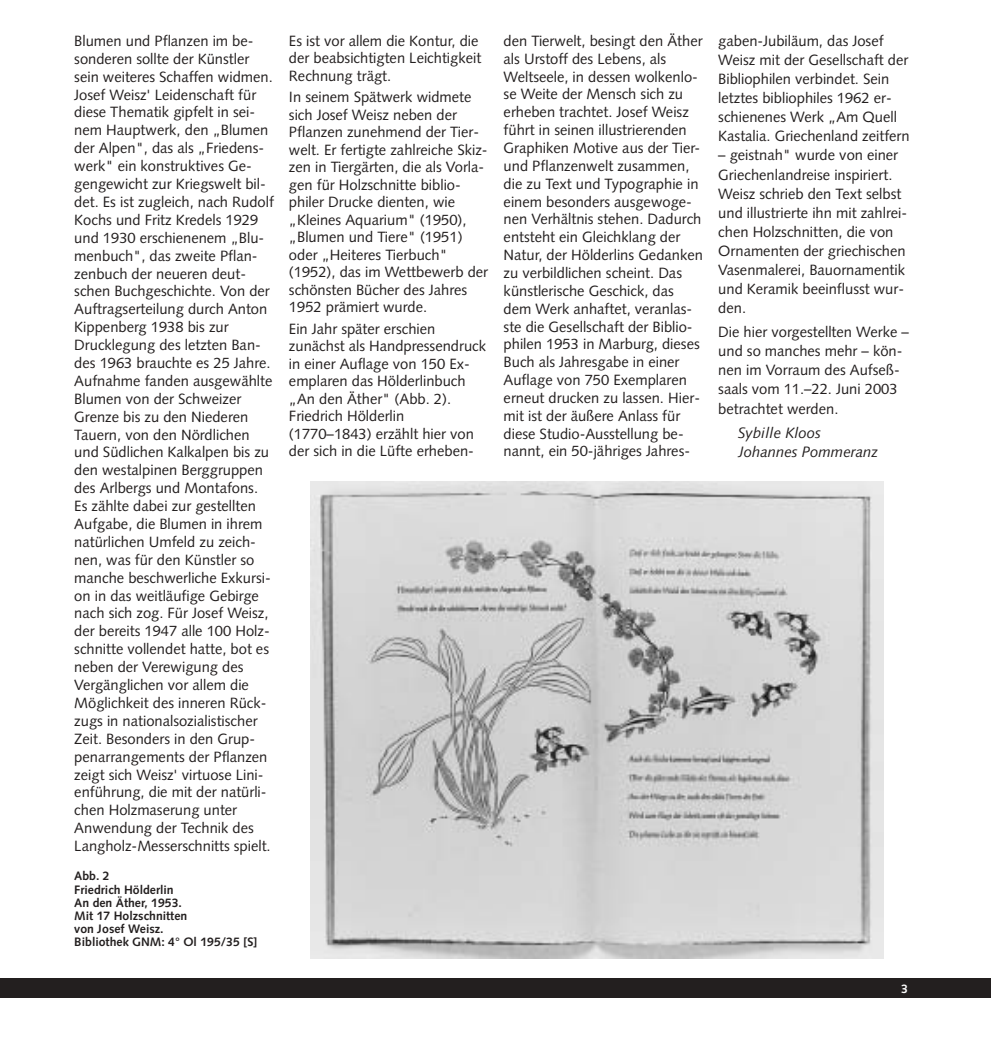
<style>
.page{position:relative;width:991px;height:1042px;background:#fff}
.page>*{position:absolute;margin:0;border:0;box-sizing:border-box;transform-origin:0 0}
.t1{font:italic 15.05px/19.1px "Syntax";color:#231f1f}
.t2{font:14.88px/17.8px "Syntax";color:#231f1f}
.t3{font:700 12.25px/13.1px "Syntax";color:#231f1f}
.t4{font:700 12.25px "Syntax";color:#fff}
</style>
<div class="page">
<div style="left:0;top:977px;width:990px;height:20px;background:#231f1f"></div>
<img style="left:310px;top:481px;width:573px;height:476px">
<p class="t2" style="left:503px;top:33px;width:201px">den Tierwelt, besingt den Äther als Urstoff des Lebens, als<br>Weltseele, in dessen wolkenlo&shy;se Weite der Mensch sich zu erheben trachtet. Josef Weisz führt in seinen illustrierenden<br>Graphiken Motive aus der Tier&shy;und Pflanzenwelt zusammen, die zu Text und Typographie in einem besonders ausgewoge&shy;nen Verhältnis stehen. Dadurch entsteht ein Gleichklang der<br>Natur, der Hölderlins Gedanken zu verbildlichen scheint. Das künstlerische Geschick, das dem Werk anhaftet, veranlas&shy;ste die Gesellschaft der Biblio&shy;philen 1953 in Marburg, dieses<br>Buch als Jahresgabe in einer<br>Auflage von 750 Exemplaren erneut drucken zu lassen. Hier&shy;mit ist der äußere Anlass für diese Studio-Ausstellung be&shy;nannt, ein 50-jähriges Jahres-</p>
<p class="t2" style="left:74px;top:33px;width:201px">Blumen und Pflanzen im be&shy;sonderen sollte der Künstler sein weiteres Schaffen widmen.<br>Josef Weisz' Leidenschaft für diese Thematik gipfelt in sei&shy;nem Hauptwerk, den „Blumen der Alpen", das als „Friedens&shy;werk" ein konstruktives Ge&shy;gengewicht zur Kriegswelt bil&shy;det. Es ist zugleich, nach Rudolf<br>Kochs und Fritz Kredels 1929 und 1930 erschienenem „Blu&shy;menbuch", das zweite Pflan&shy;zenbuch der neueren deut&shy;schen Buchgeschichte. Von der<br>Auftragserteilung durch Anton<br>Kippenberg 1938 bis zur<br>Drucklegung des letzten Ban&shy;des 1963 brauchte es 25 Jahre.<br>Aufnahme fanden ausgewählte<br>Blumen von der Schweizer<br>Grenze bis zu den Niederen<br>Tauern, von den Nördlichen und Südlichen Kalkalpen bis zu den westalpinen Berggruppen des Arlbergs und Montafons.<br>Es zählte dabei zur gestellten<br>Aufgabe, die Blumen in ihrem natürlichen Umfeld zu zeich&shy;nen, was für den Künstler so manche beschwerliche Exkursi&shy;on in das weitläufige Gebirge nach sich zog. Für Josef Weisz, der bereits 1947 alle 100 Holz&shy;schnitte vollendet hatte, bot es neben der Verewigung des<br>Vergänglichen vor allem die<br>Möglichkeit des inneren Rück&shy;zugs in nationalsozialistischer<br>Zeit. Besonders in den Grup&shy;penarrangements der Pflanzen zeigt sich Weisz' virtuose Lini&shy;enführung, die mit der natürli&shy;chen Holzmaserung unter<br>Anwendung der Technik des<br>Langholz-Messerschnitts spielt.</p>
<p class="t2" style="left:718px;top:33px;width:193px;line-height:19.1px">gaben-Jubiläum, das Josef<br>Weisz mit der Gesellschaft der<br>Bibliophilen verbindet. Sein letztes bibliophiles 1962 er&shy;schienenes Werk „Am Quell<br>Kastalia. Griechenland zeitfern</p>
<p class="t2" style="left:289px;top:33px;width:194px">Es ist vor allem die Kontur, die der beabsichtigten Leichtigkeit<br>Rechnung trägt.</p>
<p class="t2" style="left:289px;top:90px;width:201px">In seinem Spätwerk widmete sich Josef Weisz neben der<br>Pflanzen zunehmend der Tier&shy;welt. Er fertigte zahlreiche Skiz&shy;zen in Tiergärten, die als Vorla&shy;gen für Holzschnitte biblio&shy;philer Drucke dienten, wie „Kleines Aquarium" (1950), „Blumen und Tiere" (1951) oder „Heiteres Tierbuch" (1952), das im Wettbewerb der schönsten Bücher des Jahres<br>1952 prämiert wurde.</p>
<p class="t2" style="left:289px;top:321px;width:199px">Ein Jahr später erschien zunächst als Handpressendruck in einer Auflage von 150 Ex&shy;emplaren das Hölderlinbuch „An den Äther" (Abb. 2).<br>Friedrich Hölderlin (1770–1843) erzählt hier von der sich in die Lüfte erheben-</p>
<p class="t2" style="left:718px;top:147px;width:190px;line-height:19.1px">– geistnah" wurde von einer<br>Griechenlandreise inspiriert.<br>Weisz schrieb den Text selbst und illustrierte ihn mit zahlrei&shy;chen Holzschnitten, die von<br>Ornamenten der griechischen<br>Vasenmalerei, Bauornamentik und Keramik beeinflusst wur&shy;den.</p>
<p class="t2" style="left:718px;top:324px;width:192px;line-height:19.1px">Die hier vorgestellten Werke – und so manches mehr – kön&shy;nen im Vorraum des Aufseß&shy;saals vom 11.–22. Juni 2003 betrachtet werden.</p>
<p class="t1" style="left:738px;top:424px;width:141px">Sybille Kloos<br>Johannes Pommeranz</p>
<p class="t3" style="left:74px;top:870px;width:185px">Abb. 2<br>Friedrich Hölderlin<br>An den Äther, 1953.<br>Mit 17 Holzschnitten<br>von Josef Weisz.<br>Bibliothek GNM: 4° Ol 195/35 [S]</p>
<p class="t4" style="left:901px;top:983px;width:8px">3</p>
</div>
